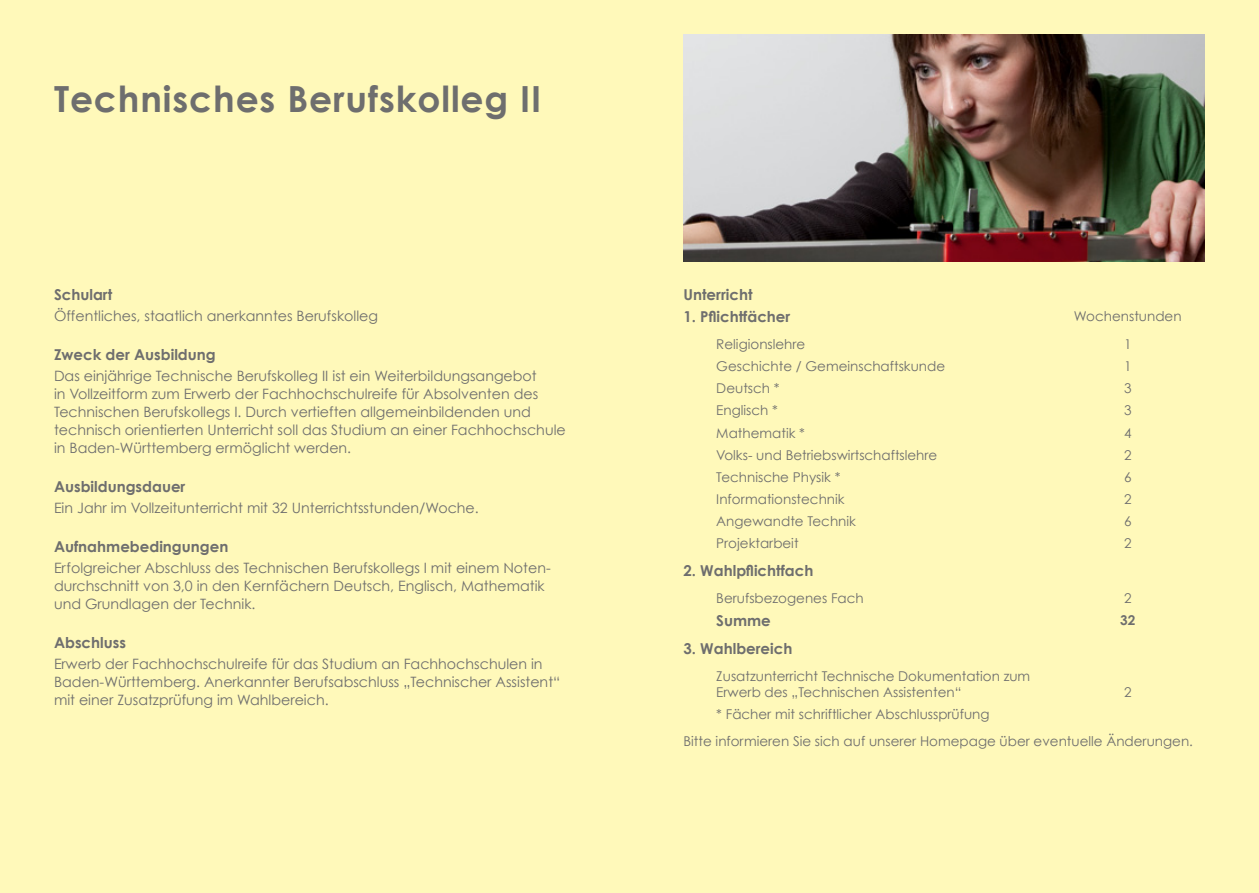
<style>
.page{position:relative;width:1259px;height:893px;background:#fff9ba}
.page>*{position:absolute;margin:0;border:0;box-sizing:border-box;transform-origin:0 0}
.t1{font:700 36px "Century Gothic";letter-spacing:.025em;color:#6e6e6e}
.t2{font:700 15px "Century Gothic";color:#6e6e6e}
.t3{font:14.25px/18px "Century Gothic";color:#6e6e6e}
.t4{font:13.5px/16.2px "Century Gothic";color:#6e6e6e}
.t5{font:700 13.5px "Century Gothic";color:#6e6e6e}
</style>
<div class="page">
<img style="left:684px;top:34px;width:521px;height:227px">
<h1 class="t1" style="left:54px;top:76px;width:489px">Technisches Berufskolleg II</h1>
<p class="t2" style="left:54px;top:286px;width:60px">Schulart</p>
<p class="t3" style="left:54px;top:307px;width:325px">Öffentliches, staatlich anerkanntes Berufskolleg</p>
<p class="t2" style="left:54px;top:346px;width:163px">Zweck der Ausbildung</p>
<p class="t3" style="left:54px;top:367px;width:513px">Das einjährige Technische Berufskolleg II ist ein Weiterbildungsangebot<br>in Vollzeitform zum Erwerb der Fachhochschulreife für Absolventen des Technischen Berufskollegs I. Durch vertieften allgemeinbildenden und technisch orientierten Unterricht soll das Studium an einer Fachhochschule in Baden-Württemberg ermöglicht werden.</p>
<p class="t2" style="left:54px;top:478px;width:133px">Ausbildungsdauer</p>
<p class="t3" style="left:54px;top:499px;width:426px">Ein Jahr im Vollzeitunterricht mit 32 Unterrichtsstunden/Woche.</p>
<p class="t2" style="left:54px;top:538px;width:176px">Aufnahmebedingungen</p>
<p class="t3" style="left:54px;top:559px;width:498px">Erfolgreicher Abschluss des Technischen Berufskollegs I mit einem Noten&shy;durchschnitt von 3,0 in den Kernfächern Deutsch, Englisch, Mathematik und Grundlagen der Technik.</p>
<p class="t2" style="left:54px;top:634px;width:74px">Abschluss</p>
<p class="t3" style="left:54px;top:655px;width:508px">Erwerb der Fachhochschulreife für das Studium an Fachhochschulen in<br>Baden-Württemberg. Anerkannter Berufsabschluss „Technischer Assistent“ mit einer Zusatzprüfung im Wahlbereich.</p>
<p class="t2" style="left:683px;top:286px;width:70px">Unterricht</p>
<p class="t2" style="left:683px;top:307px;width:108px">1. Pflichtfächer</p>
<p class="t4" style="left:1074px;top:308px;width:109px">Wochenstunden</p>
<p class="t4" style="left:716px;top:336px;width:90px">Religionslehre</p>
<p class="t4" style="left:1124px;top:336px;width:9px">1</p>
<p class="t4" style="left:716px;top:358px;width:230px">Geschichte / Gemeinschaftskunde</p>
<p class="t4" style="left:1124px;top:358px;width:9px">1</p>
<p class="t4" style="left:716px;top:380px;width:65px">Deutsch *</p>
<p class="t4" style="left:1124px;top:380px;width:9px">3</p>
<p class="t4" style="left:716px;top:402px;width:63px">Englisch *</p>
<p class="t4" style="left:1124px;top:402px;width:9px">3</p>
<p class="t4" style="left:716px;top:424px;width:90px">Mathematik *</p>
<p class="t4" style="left:1124px;top:424px;width:9px">4</p>
<p class="t4" style="left:716px;top:446px;width:222px">Volks- und Betriebswirtschaftslehre</p>
<p class="t4" style="left:1124px;top:446px;width:9px">2</p>
<p class="t4" style="left:716px;top:469px;width:126px">Technische Physik *</p>
<p class="t4" style="left:1124px;top:469px;width:9px">6</p>
<p class="t4" style="left:716px;top:491px;width:130px">Informationstechnik</p>
<p class="t4" style="left:1124px;top:491px;width:9px">2</p>
<p class="t4" style="left:716px;top:513px;width:141px">Angewandte Technik</p>
<p class="t4" style="left:1124px;top:513px;width:9px">6</p>
<p class="t4" style="left:716px;top:535px;width:84px">Projektarbeit</p>
<p class="t4" style="left:1124px;top:535px;width:9px">2</p>
<p class="t2" style="left:683px;top:561px;width:131px">2. Wahlpflichtfach</p>
<p class="t4" style="left:716px;top:590px;width:149px">Berufsbezogenes Fach</p>
<p class="t4" style="left:1124px;top:590px;width:9px">2</p>
<p class="t2" style="left:716px;top:611px;width:56px">Summe</p>
<p class="t5" style="left:1120px;top:612px;width:17px">32</p>
<p class="t2" style="left:683px;top:639px;width:110px">3. Wahlbereich</p>
<p class="t4" style="left:716px;top:667px;width:315px">Zusatzunterricht Technische Dokumentation zum<br>Erwerb des „Technischen Assistenten“</p>
<p class="t4" style="left:1124px;top:684px;width:9px">2</p>
<p class="t4" style="left:683px;top:701px;width:511px;line-height:26.7px;text-indent:33px">* Fächer mit schriftlicher Abschlussprüfung<br>Bitte informieren Sie sich auf unserer Homepage über eventuelle Änderungen.</p>
</div>
